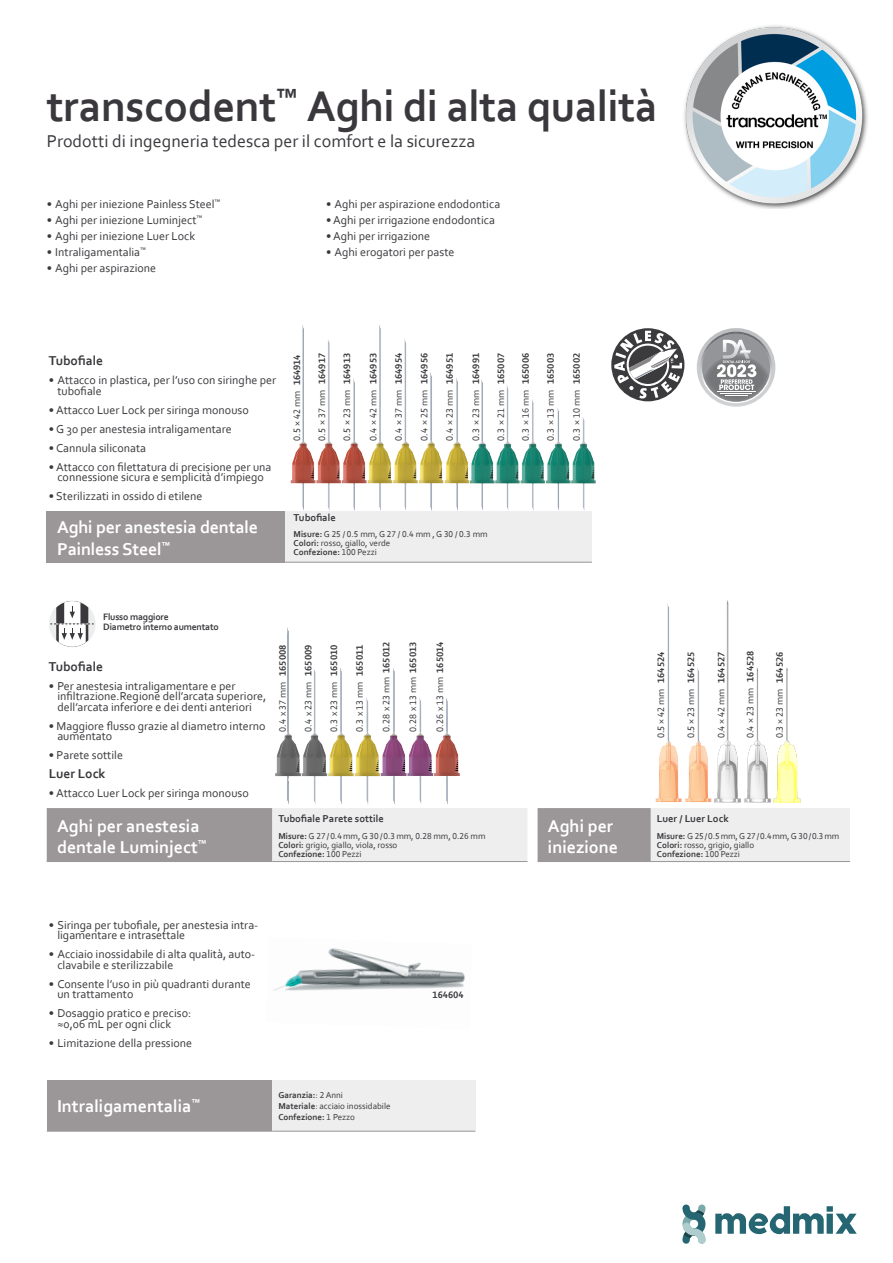
<style>
.page{position:relative;width:893px;height:1263px;background:#fff}
.page>*{position:absolute;margin:0;border:0;box-sizing:border-box;transform-origin:0 0}
.t1{font:700 45px "Corbel";letter-spacing:-.01em;color:#3a383c}
.t2{font:700 18px "Corbel";color:#fff}
.t3{font:18px "Corbel";color:#3a383c}
.bullet_8pt{font:700 13.5px "Corbel";color:#3a383c}
.bullet_8pt-2{font:12px/10.5px "Corbel";color:#3a383c}
.t4{font:700 10.5px "Corbel";color:#3a383c}
.t5{font:9.75px "Corbel";color:#3a383c}
.t6{font:700 9.75px "Corbel";letter-spacing:-.02em;color:#3a383c}
.Text_8pt{font:9px "Corbel";color:#3a383c}
.Text_8pt-2{font:700 9px "Corbel";color:#3a383c}
.s1{font-weight:700}
.s2{font-weight:400}
</style>
<div class="page">
<img style="left:290px;top:325px;width:306px;height:186px">
<img style="left:275px;top:627px;width:185px;height:177px">
<img style="left:273px;top:948px;width:192px;height:43px">
<svg style="left:715px;top:1206px;width:142px;height:28px"></svg>
<svg style="left:682px;top:1204px;width:23px;height:40px"></svg>
<div style="left:47px;top:511px;width:238px;height:51px;background:#9b9698"></div>
<div style="left:285px;top:511px;width:307px;height:51px;background:#eee"></div>
<hr style="left:47px;top:562px;width:238px;height:1px;background:#9b9698">
<hr style="left:285px;top:562px;width:307px;height:1px;background:#9b9698">
<img style="left:655px;top:603px;width:27px;height:199px">
<img style="left:685px;top:600px;width:116px;height:203px">
<div style="left:47px;top:1080px;width:225px;height:51px;background:#9b9698"></div>
<div style="left:272px;top:1080px;width:203px;height:51px;background:#eee"></div>
<hr style="left:47px;top:1131px;width:225px;height:1px;background:#9b9698">
<hr style="left:272px;top:1131px;width:203px;height:1px;background:#9b9698">
<svg style="left:47px;top:808px;width:803px;height:53px;background:#cbc9ca"></svg>
<hr style="left:47px;top:861px;width:225px;height:1px;background:#9b9698">
<hr style="left:272px;top:861px;width:255px;height:1px;background:#9b9698">
<hr style="left:538px;top:861px;width:113px;height:1px;background:#9b9698">
<hr style="left:651px;top:861px;width:199px;height:1px;background:#9b9698">
<svg style="left:697px;top:328px;width:78px;height:79px"></svg>
<svg style="left:700px;top:332px;width:72px;height:71px"></svg>
<div style="left:702px;top:334px;width:68px;height:68px;background:#939598;border-radius:50%"></div>
<svg style="left:704px;top:340px;width:65px;height:62px"></svg>
<img style="left:684px;top:25px;width:184px;height:183px">
<svg style="left:49px;top:601px;width:47px;height:46px"></svg>
<svg style="left:611px;top:328px;width:73px;height:73px"></svg>
<p class="t1" style="left:47px;top:78px;width:612px">transcodent<sup>™</sup> Aghi di alta qualità</p>
<p class="t3" style="left:47px;top:129px;width:430px">Prodotti di ingegneria tedesca per il comfort e la sicurezza</p>
<p class="bullet_8pt-2" style="left:47px;top:198px;width:175px">• Aghi per iniezione Painless Steel<sup>™</sup></p>
<p class="bullet_8pt-2" style="left:47px;top:214px;width:157px">• Aghi per iniezione Luminject<sup>™</sup></p>
<p class="bullet_8pt-2" style="left:47px;top:230px;width:150px">• Aghi per iniezione Luer Lock</p>
<p class="bullet_8pt-2" style="left:47px;top:246px;width:101px">• Intraligamentalia<sup>™</sup></p>
<p class="bullet_8pt-2" style="left:47px;top:262px;width:111px">• Aghi per aspirazione</p>
<p class="bullet_8pt-2" style="left:326px;top:198px;width:176px">• Aghi per aspirazione endodontica</p>
<p class="bullet_8pt-2" style="left:326px;top:214px;width:170px">• Aghi per irrigazione endodontica</p>
<p class="bullet_8pt-2" style="left:326px;top:230px;width:106px">• Aghi per irrigazione</p>
<p class="bullet_8pt-2" style="left:326px;top:246px;width:130px">• Aghi erogatori per paste</p>
<p class="bullet_8pt" style="left:49px;top:352px;width:56px">Tubofiale</p>
<p class="bullet_8pt-2" style="left:57px;top:375px;width:220px;text-indent:-9px">• Attacco in plastica, per l’uso con siringhe per tubofiale</p>
<p class="bullet_8pt-2" style="left:49px;top:404px;width:201px">• Attacco Luer Lock per siringa monouso</p>
<p class="bullet_8pt-2" style="left:49px;top:423px;width:184px">• G 30 per anestesia intraligamentare</p>
<p class="bullet_8pt-2" style="left:49px;top:442px;width:99px">• Cannula siliconata</p>
<p class="bullet_8pt-2" style="left:49px;top:461px;width:224px;text-align:center">• Attacco con filettatura di precisione per una connessione sicura e semplicità d’impiego</p>
<p class="bullet_8pt-2" style="left:49px;top:491px;width:155px">• Sterilizzati in ossido di etilene</p>
<p class="t2" style="left:57px;top:516px;width:203px">Aghi per anestesia dentale</p>
<p class="t2" style="left:57px;top:538px;width:115px">Painless Steel<sup>™</sup></p>
<p class="t5" style="left:291px;top:441px;width:88px;rotate:-90deg">0.5 × 42 mm <span class="s1">164914</span></p>
<p class="t5" style="left:316px;top:441px;width:89px;rotate:-90deg">0.5 × 37 mm <span class="s1">164917</span></p>
<p class="t5" style="left:341px;top:441px;width:89px;rotate:-90deg">0.5 × 23 mm <span class="s1">164913</span></p>
<p class="t5" style="left:367px;top:441px;width:89px;rotate:-90deg">0.4 × 42 mm <span class="s1">164953</span></p>
<p class="t5" style="left:392px;top:441px;width:89px;rotate:-90deg">0.4 × 37 mm <span class="s1">164954</span></p>
<p class="t5" style="left:443px;top:441px;width:89px;rotate:-90deg">0.4 × 23 mm <span class="s1">164951</span></p>
<p class="t5" style="left:418px;top:441px;width:89px;rotate:-90deg">0.4 × 25 mm <span class="s1">164956</span></p>
<p class="t5" style="left:470px;top:441px;width:89px;rotate:-90deg">0.3 × 23 mm <span class="s1">164991</span></p>
<p class="t5" style="left:495px;top:441px;width:89px;rotate:-90deg">0.3 × 21 mm <span class="s1">165007</span></p>
<p class="t5" style="left:519px;top:441px;width:89px;rotate:-90deg">0.3 × 16 mm <span class="s1">165006</span></p>
<p class="t5" style="left:544px;top:441px;width:89px;rotate:-90deg">0.3 × 13 mm <span class="s1">165003</span></p>
<p class="t5" style="left:570px;top:441px;width:89px;rotate:-90deg">0.3 × 10 mm <span class="s1">165002</span></p>
<p class="t4" style="left:294px;top:511px;width:44px">Tubofiale</p>
<p class="Text_8pt" style="left:294px;top:529px;width:196px"><span class="s1">Misure:</span> G 25 / 0.5 mm, G 27 / 0.4 mm , G 30 / 0.3 mm</p>
<p class="Text_8pt" style="left:294px;top:538px;width:98px"><span class="s1">Colori:</span> rosso, giallo, verde</p>
<p class="Text_8pt-2" style="left:294px;top:547px;width:85px">Confezione: <span class="s2">100 Pezzi</span></p>
<p class="t6" style="left:103px;top:611px;width:67px">Flusso maggiore</p>
<p class="t6" style="left:103px;top:621px;width:117px">Diametro interno aumentato</p>
<p class="bullet_8pt" style="left:49px;top:658px;width:56px">Tubofiale</p>
<p class="bullet_8pt-2" style="left:57px;top:680px;width:210px;text-indent:-9px">• Per anestesia intraligamentare e per infiltrazione.Regione dell’arcata superiore, dell’arcata inferiore e dei denti anteriori</p>
<p class="bullet_8pt-2" style="left:57px;top:720px;width:210px;text-indent:-9px">• Maggiore flusso grazie al diametro interno aumentato</p>
<p class="bullet_8pt-2" style="left:49px;top:750px;width:76px">• Parete sottile</p>
<p class="bullet_8pt" style="left:49px;top:765px;width:58px">Luer Lock</p>
<p class="bullet_8pt-2" style="left:49px;top:788px;width:201px">• Attacco Luer Lock per siringa monouso</p>
<p class="t2" style="left:57px;top:815px;width:144px">Aghi per anestesia</p>
<p class="t2" style="left:57px;top:836px;width:151px">dentale Luminject<sup>™</sup></p>
<p class="t5" style="left:276px;top:732px;width:88px;rotate:-90deg">0.4 x 37 mm <span class="s1">165008</span></p>
<p class="t5" style="left:302px;top:732px;width:88px;rotate:-90deg">0.4 x 23 mm <span class="s1">165009</span></p>
<p class="t5" style="left:328px;top:732px;width:88px;rotate:-90deg">0.3 x 23 mm <span class="s1">165010</span></p>
<p class="t5" style="left:353px;top:732px;width:88px;rotate:-90deg">0.3 x 13 mm <span class="s1">165011</span></p>
<p class="t5" style="left:380px;top:732px;width:91px;rotate:-90deg">0.28 x 23 mm <span class="s1">165012</span></p>
<p class="t5" style="left:407px;top:732px;width:91px;rotate:-90deg">0.28 x 13 mm <span class="s1">165013</span></p>
<p class="t5" style="left:434px;top:732px;width:92px;rotate:-90deg">0.26 x 13 mm <span class="s1">165014</span></p>
<p class="t4" style="left:278px;top:812px;width:107px">Tubofiale Parete sottile</p>
<p class="Text_8pt" style="left:278px;top:831px;width:209px"><span class="s1">Misure:</span> G 27/0.4mm, G 30/0.3mm, 0.28 mm, 0.26 mm</p>
<p class="Text_8pt" style="left:278px;top:840px;width:121px"><span class="s1">Colori:</span> grigio, giallo, viola, rosso</p>
<p class="Text_8pt-2" style="left:278px;top:849px;width:85px">Confezione: <span class="s2">100 Pezzi</span></p>
<p class="bullet_8pt-2" style="left:57px;top:919px;width:202px;text-indent:-9px">• Siringa per tubofiale, per anestesia intra&shy;ligamentare e intrasettale</p>
<p class="bullet_8pt-2" style="left:57px;top:949px;width:199px;text-indent:-9px">• Acciaio inossidabile di alta qualità, auto&shy;clavabile e sterilizzabile</p>
<p class="bullet_8pt-2" style="left:57px;top:978px;width:195px;text-indent:-9px">• Consente l’uso in più quadranti durante un trattamento</p>
<p class="bullet_8pt-2" style="left:57px;top:1008px;width:135px;text-indent:-9px">• Dosaggio pratico e preciso: ≈0,06 mL per ogni click</p>
<p class="bullet_8pt-2" style="left:49px;top:1037px;width:145px">• Limitazione della pressione</p>
<p class="t2" style="left:57px;top:1094px;width:145px">Intraligamentalia<sup>™</sup></p>
<p class="Text_8pt-2" style="left:278px;top:1090px;width:66px">Garanzia:<span class="s2">: 2 Anni</span></p>
<p class="Text_8pt" style="left:278px;top:1101px;width:114px"><span class="s1">Materiale</span>: acciaio inossidabile</p>
<p class="Text_8pt-2" style="left:278px;top:1111px;width:78px">Confezione: <span class="s2">1 Pezzo</span></p>
<p class="t6" style="left:433px;top:988px;width:32px">164604</p>
<p class="t2" style="left:548px;top:815px;width:67px">Aghi per</p>
<p class="t2" style="left:548px;top:836px;width:72px">iniezione</p>
<p class="t5" style="left:655px;top:738px;width:88px;rotate:-90deg">0.5 × 42 mm <span class="s1">164524</span></p>
<p class="t5" style="left:744px;top:738px;width:89px;rotate:-90deg">0.4 × 23 mm <span class="s1">164528</span></p>
<p class="t5" style="left:774px;top:738px;width:88px;rotate:-90deg">0.3 × 23 mm <span class="s1">164526</span></p>
<p class="t5" style="left:715px;top:738px;width:88px;rotate:-90deg">0.4 × 42 mm <span class="s1">164527</span></p>
<p class="t5" style="left:685px;top:738px;width:88px;rotate:-90deg">0.5 × 23 mm <span class="s1">164525</span></p>
<p class="t4" style="left:657px;top:812px;width:73px">Luer / Luer Lock</p>
<p class="Text_8pt" style="left:657px;top:831px;width:184px"><span class="s1">Misure:</span> G 25/0.5mm, G 27/0.4mm, G 30/0.3mm</p>
<p class="Text_8pt" style="left:657px;top:840px;width:99px"><span class="s1">Colori:</span> rosso, grigio, giallo</p>
<p class="Text_8pt-2" style="left:657px;top:849px;width:85px">Confezione: <span class="s2">100 Pezzi</span></p>
</div>
